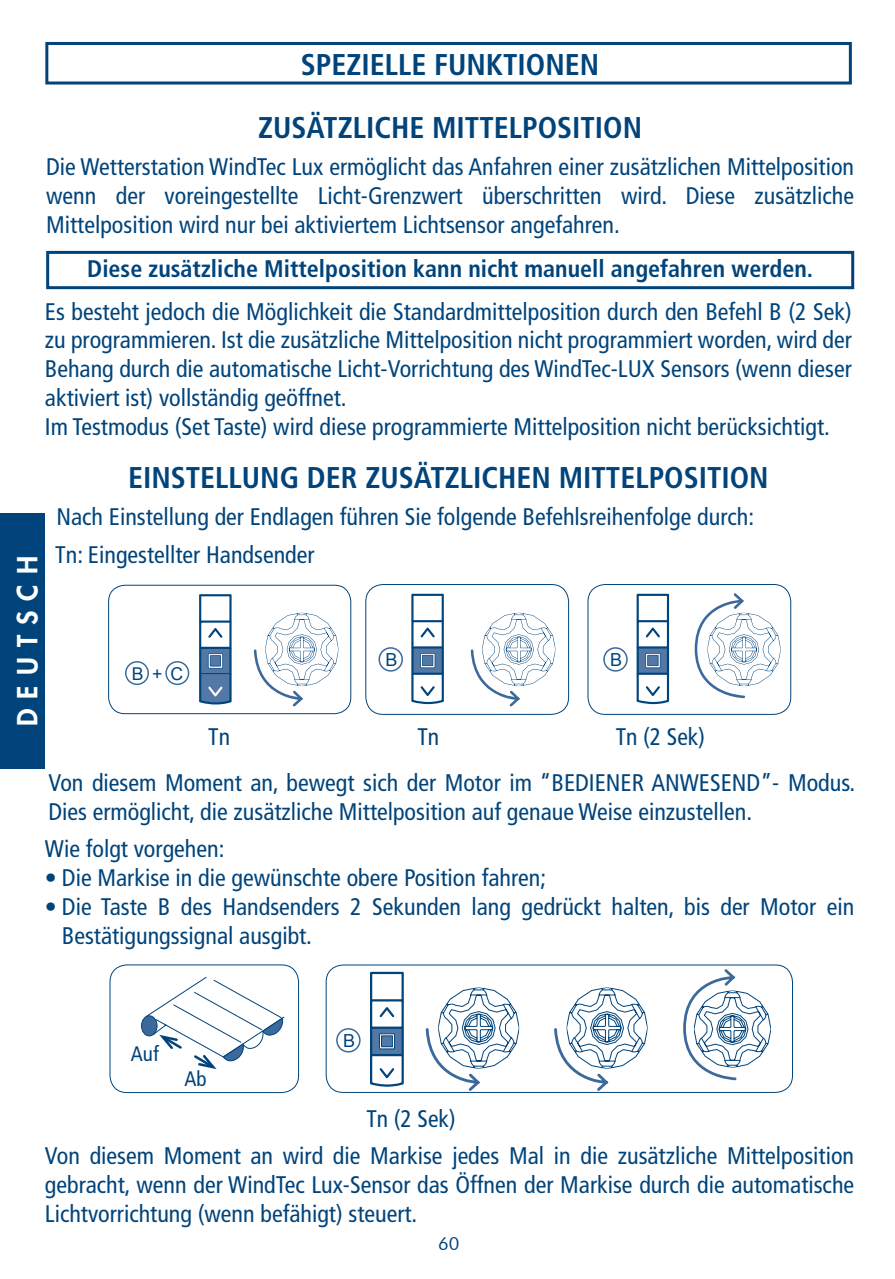
<style>
.page{position:relative;width:895px;height:1279px;background:#fff}
.page>*{position:absolute;margin:0;border:0;box-sizing:border-box;transform-origin:0 0}
.t1{font:700 condensed 30px "Frutiger LT Std";color:#00447b}
.t2{font:800 27px "Futura";letter-spacing:.375em;color:#fff}
.testo{font:condensed 24px/28.8px "Frutiger LT Std";color:#00447b;text-align:justify}
.t3{font:700 condensed 24px "Frutiger LT Std";color:#00447b}
.t4{font:condensed 21px "Frutiger LT Std";color:#00447b}
.t5{font:18px "Arial";color:#00447b}
.t6{font:18px "Futura BT";color:#00447b}
.t7{font:17.7px "Arial";color:#00447b}
</style>
<div class="page">
<div style="left:46px;top:251px;width:808px;height:38px;border:3px solid #00447b"></div>
<div style="left:0;top:513px;width:45px;height:255px;background:#00447b"></div>
<div style="left:365px;top:584px;width:204px;height:130px;border:1px solid #00447b;border-radius:17px"></div>
<svg style="left:471px;top:612px;width:84px;height:94px"></svg>
<svg style="left:411px;top:593px;width:33px;height:111px"></svg>
<div style="left:587px;top:584px;width:204px;height:130px;border:1px solid #00447b;border-radius:17px"></div>
<svg style="left:695px;top:593px;width:86px;height:105px"></svg>
<svg style="left:636px;top:593px;width:33px;height:111px"></svg>
<div style="left:603px;top:647px;width:25px;height:24px;border:2px solid #3b699b;border-radius:50%"></div>
<div style="left:378px;top:647px;width:25px;height:24px;border:2px solid #3b699b;border-radius:50%"></div>
<svg style="left:108px;top:584px;width:244px;height:130px"></svg>
<svg style="left:124px;top:662px;width:22px;height:22px"></svg>
<svg style="left:164px;top:662px;width:22px;height:22px"></svg>
<div style="left:166px;top:661px;width:23px;height:23px;background:#fff;border-radius:50%"></div>
<div style="left:165px;top:661px;width:24px;height:24px;border:1px solid #3b699b;border-radius:50%"></div>
<div style="left:126px;top:661px;width:22px;height:23px;background:#fff;border-radius:50%"></div>
<div style="left:125px;top:661px;width:24px;height:24px;border:1px solid #3b699b;border-radius:50%"></div>
<div style="left:45px;top:42px;width:807px;height:42px;border:3px solid #00447b"></div>
<div style="left:110px;top:964px;width:189px;height:128px;border:1px solid #00447b;border-radius:17px"></div>
<svg style="left:141px;top:1015px;width:16px;height:20px"></svg>
<div style="left:141px;top:1015px;width:16px;height:20px;border:1px solid #00447b;border-radius:50%"></div>
<svg style="left:145px;top:976px;width:140px;height:94px"></svg>
<div style="left:370px;top:1026px;width:34px;height:29px;background:#5378a6;border:2px solid #00447b"></div>
<div style="left:370px;top:999px;width:34px;height:29px;border:2px solid #00447b"></div>
<div style="left:370px;top:971px;width:34px;height:30px;border:2px solid #00447b"></div>
<svg style="left:379px;top:1007px;width:16px;height:11px"></svg>
<div style="left:379px;top:1033px;width:16px;height:16px;border:1px solid #00447b"></div>
<svg style="left:370px;top:1034px;width:34px;height:53px"></svg>
<div style="left:336px;top:1027px;width:25px;height:25px;border:2px solid #3b699b;border-radius:50%"></div>
<svg style="left:552px;top:987px;width:95px;height:106px"></svg>
<div style="left:326px;top:964px;width:467px;height:128px;border:1px solid #00447b;border-radius:17px"></div>
<svg style="left:424px;top:987px;width:95px;height:106px"></svg>
<svg style="left:683px;top:969px;width:88px;height:112px"></svg>
<p class="t1" style="left:301px;top:46px;width:300px">SPEZIELLE FUNKTIONEN</p>
<p class="t1" style="left:258px;top:110px;width:385px">ZUSÄTZLICHE MITTELPOSITION</p>
<p class="testo" style="left:46px;top:153px;width:809px">Die Wetterstation WindTec Lux ermöglicht das Anfahren einer zusätzlichen Mittelposition wenn der voreingestellte Licht-Grenzwert überschritten wird. Diese zusätzliche Mittelposition wird nur bei aktiviertem Lichtsensor angefahren.</p>
<p class="t3" style="left:87px;top:254px;width:727px">Diese zusätzliche Mittelposition kann nicht manuell angefahren werden.</p>
<p class="testo" style="left:45px;top:297px;width:808px">Es besteht jedoch die Möglichkeit die Standardmittelposition durch den Befehl B (2 Sek) zu programmieren. Ist die zusätzliche Mittelposition nicht programmiert worden, wird der Behang durch die automatische Licht-Vorrichtung des WindTec-LUX Sensors (wenn dieser aktiviert ist) vollständig geöffnet.</p>
<p class="testo" style="left:45px;top:412px;width:786px">Im Testmodus (Set Taste) wird diese programmierte Mittelposition nicht berücksichtigt.</p>
<p class="t1" style="left:128px;top:459px;width:642px">EINSTELLUNG DER ZUSÄTZLICHEN MITTELPOSITION</p>
<p class="testo" style="left:56px;top:502px;width:699px">Nach Einstellung der Endlagen führen Sie folgende Befehlsreihenfolge durch:</p>
<p class="testo" style="left:55px;top:540px;width:261px">Tn: Eingestellter Handsender</p>
<p class="t2" style="left:10px;top:726px;width:172px;rotate:-90deg">DEUTSCH</p>
<p class="t5" style="left:385px;top:647px;width:14px">B</p>
<p class="t5" style="left:610px;top:647px;width:14px">B</p>
<p class="t7" style="left:132px;top:661px;width:13px">B</p>
<p class="t7" style="left:152px;top:661px;width:12px">+</p>
<p class="t7" style="left:170px;top:661px;width:14px">C</p>
<p class="testo" style="left:208px;top:722px;width:23px">Tn</p>
<p class="testo" style="left:417px;top:722px;width:23px">Tn</p>
<p class="testo" style="left:616px;top:722px;width:91px">Tn (2 Sek)</p>
<p class="testo" style="left:48px;top:768px;width:808px">Von diesem Moment an, bewegt sich der Motor im “BEDIENER ANWESEND”- Modus.<br>Dies ermöglicht, die zusätzliche Mittelposition auf genaue Weise einzustellen.</p>
<p class="testo" style="left:45px;top:834px;width:181px">Wie folgt vorgehen:</p>
<p class="testo" style="left:45px;top:863px;width:503px">• Die Markise in die gewünschte obere Position fahren;</p>
<p class="testo" style="left:62px;top:892px;width:794px;text-indent:-17px">• Die Taste B des Handsenders 2 Sekunden lang gedrückt halten, bis der Motor ein<br>Bestätigungssignal ausgibt.</p>
<p class="t4" style="left:131px;top:1041px;width:30px">Auf</p>
<p class="t4" style="left:184px;top:1066px;width:24px">Ab</p>
<p class="t5" style="left:343px;top:1028px;width:14px">B</p>
<p class="testo" style="left:366px;top:1103px;width:91px">Tn (2 Sek)</p>
<p class="testo" style="left:45px;top:1141px;width:811px">Von diesem Moment an wird die Markise jedes Mal in die zusätzliche Mittelposition gebracht, wenn der WindTec Lux-Sensor das Öffnen der Markise durch die automatische Lichtvorrichtung (wenn befähigt) steuert.</p>
<p class="t6" style="left:438px;top:1232px;width:23px">60</p>
</div>
